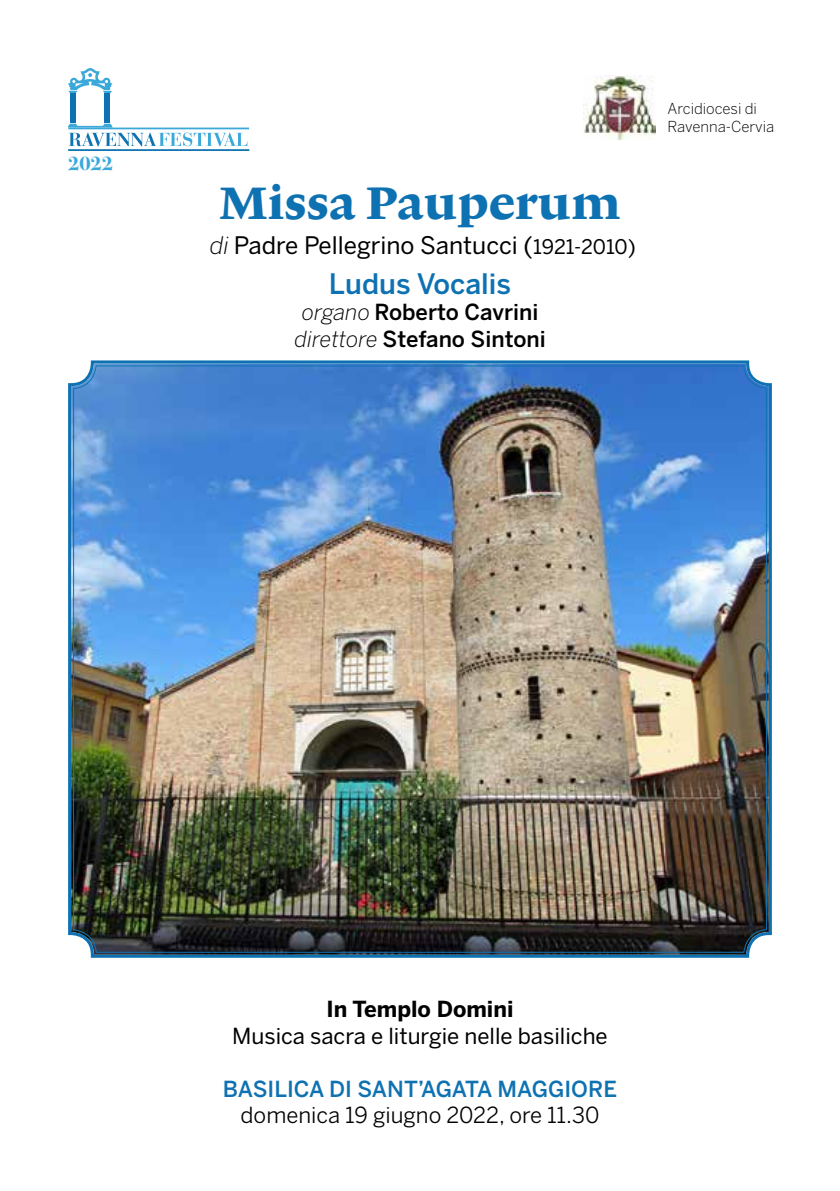
<style>
.page{position:relative;width:840px;height:1191px;background:#fff}
.page>*{position:absolute;margin:0;border:0;box-sizing:border-box;transform-origin:0 0}
.t1{font:48px "Lexicon No 1 Roman E";color:#0e72b2}
.t2{font:500 28px "Benton Sans";color:#0e72b2}
.t3{font:24px "Benton Sans";color:#000}
.t4{font:500 22px/26.4px "Benton Sans";color:#000;text-align:center}
.t5{font:22px "Benton Sans";color:#000}
.t6{font:22px "Benton Sans";color:#000}
.t7{font:500 22px "Benton Sans";color:#0e72b2}
.t8{font:700 22px "Benton Sans";color:#000}
.t9{font:700 20px "Bodoni Svty Two ITCTT";color:#3ba8da}
.t10{font:300 15px/18px "Benton Sans";color:#000}
.s1{font-weight:300;font-style:italic}
.s2{font-size:20px}
</style>
<div class="page">
<img style="left:583px;top:76px;width:72px;height:63px">
<div style="left:105px;top:94px;width:5px;height:29px;background:#0e72b2"></div>
<svg style="left:68px;top:68px;width:44px;height:25px"></svg>
<div style="left:70px;top:94px;width:6px;height:29px;background:#0e72b2"></div>
<svg style="left:68px;top:124px;width:181px;height:27px"></svg>
<img style="left:68px;top:360px;width:704px;height:598px">
<p class="t9" style="left:68px;top:147px;width:46px">2022</p>
<h1 class="t1" style="left:219px;top:176px;width:402px">Missa Pauperum</h1>
<p class="t3" style="left:209px;top:231px;width:428px"><span class="s1">di</span> Padre Pellegrino Santucci (<span class="s2">1921-2010)</span></p>
<p class="t2" style="left:329px;top:267px;width:183px">Ludus Vocalis</p>
<p class="t4" style="left:294px;top:298px;width:253px"><span class="s1">organo</span> Roberto Cavrini <span class="s1">direttore</span> Stefano Sintoni</p>
<p class="t10" style="left:667px;top:99px;width:108px">Arcidiocesi di<br>Ravenna-Cervia</p>
<p class="t8" style="left:326px;top:996px;width:188px">In Templo Domini</p>
<p class="t5" style="left:232px;top:1022px;width:377px">Musica sacra e liturgie nelle basiliche</p>
<p class="t7" style="left:223px;top:1075px;width:395px">BASILICA DI SANT’AGATA MAGGIORE</p>
<p class="t6" style="left:240px;top:1102px;width:360px">domenica 19 giugno 2022, ore 11.30</p>
</div>
